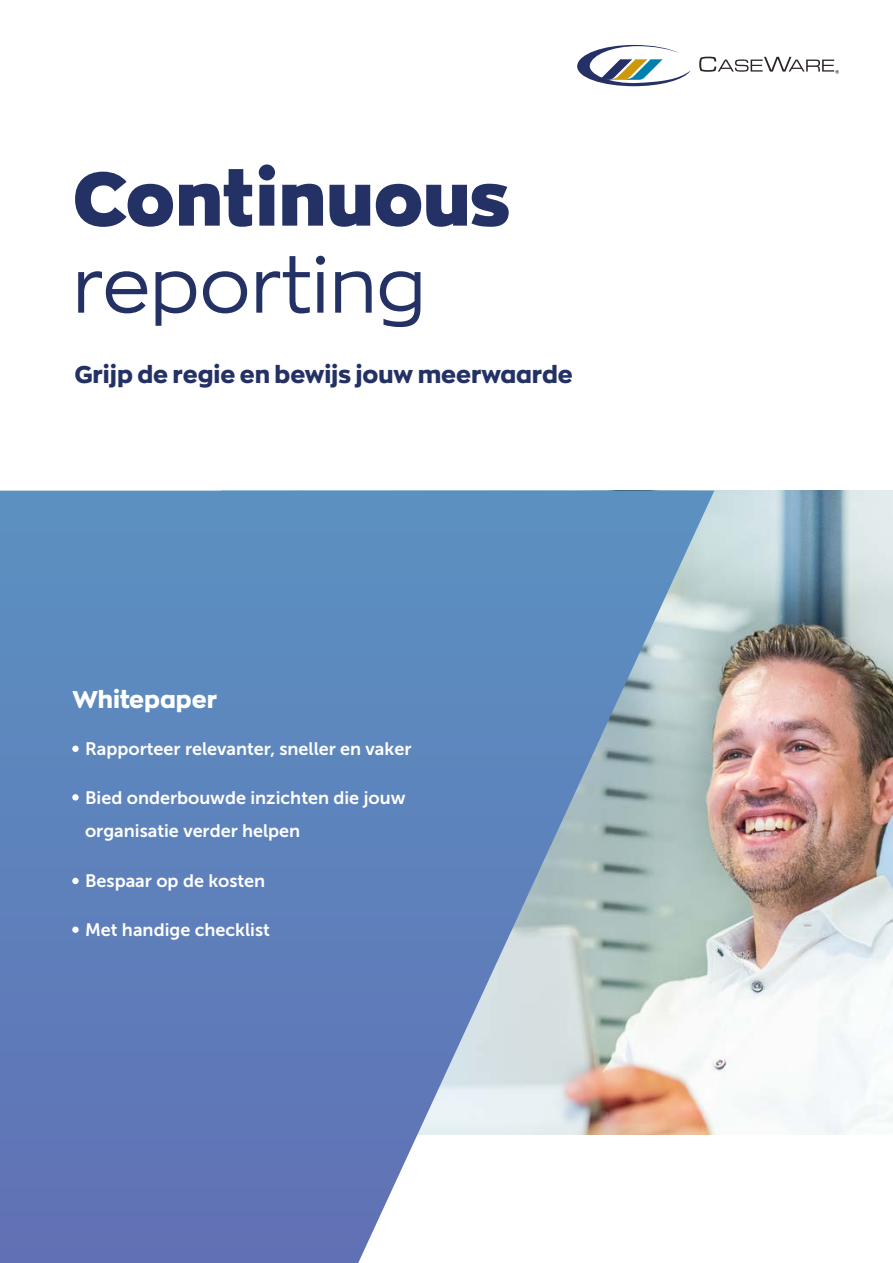
<style>
.page{position:relative;width:893px;height:1263px;background:#fff}
.page>*{position:absolute;margin:0;border:0;box-sizing:border-box;transform-origin:0 0}
.t1{font:900 75px "Zona Pro";color:#233165}
.t2{font:75px "Zona Pro";color:#233165}
.t3{font:800 24px "Zona Pro";color:#233165}
.t4{font:800 24px "Zona Pro";color:#fff}
.t5{font:18px/33px "Museo Sans 700";color:#fff}
</style>
<div class="page">
<img style="left:714px;top:491px;width:179px;height:643px">
<svg style="left:0;top:491px;width:714px;height:772px;background:#7b98c3"></svg>
<svg style="left:577px;top:45px;width:114px;height:41px"></svg>
<svg style="left:699px;top:57px;width:140px;height:17px"></svg>
<div style="left:72px;top:746px;width:7px;height:6px;background:#fff;border-radius:50%"></div>
<div style="left:72px;top:794px;width:7px;height:6px;background:#fff;border-radius:50%"></div>
<div style="left:72px;top:878px;width:7px;height:6px;background:#fff;border-radius:50%"></div>
<div style="left:72px;top:926px;width:7px;height:7px;background:#fff;border-radius:50%"></div>
<h1 class="t1" style="left:72px;top:149px;width:439px">Continuous</h1>
<h1 class="t2" style="left:72px;top:237px;width:355px">reporting</h1>
<h2 class="t3" style="left:74px;top:358px;width:500px">Grijp de regie en bewijs jouw meerwaarde</h2>
<h2 class="t4" style="left:72px;top:684px;width:146px">Whitepaper</h2>
<p class="t5" style="left:85px;top:732px;width:328px">Rapporteer relevanter, sneller en vaker</p>
<p class="t5" style="left:85px;top:781px;width:322px">Bied onderbouwde inzichten die jouw organisatie verder helpen</p>
<p class="t5" style="left:85px;top:864px;width:182px">Bespaar op de kosten</p>
<p class="t5" style="left:85px;top:913px;width:186px">Met handige checklist</p>
</div>
